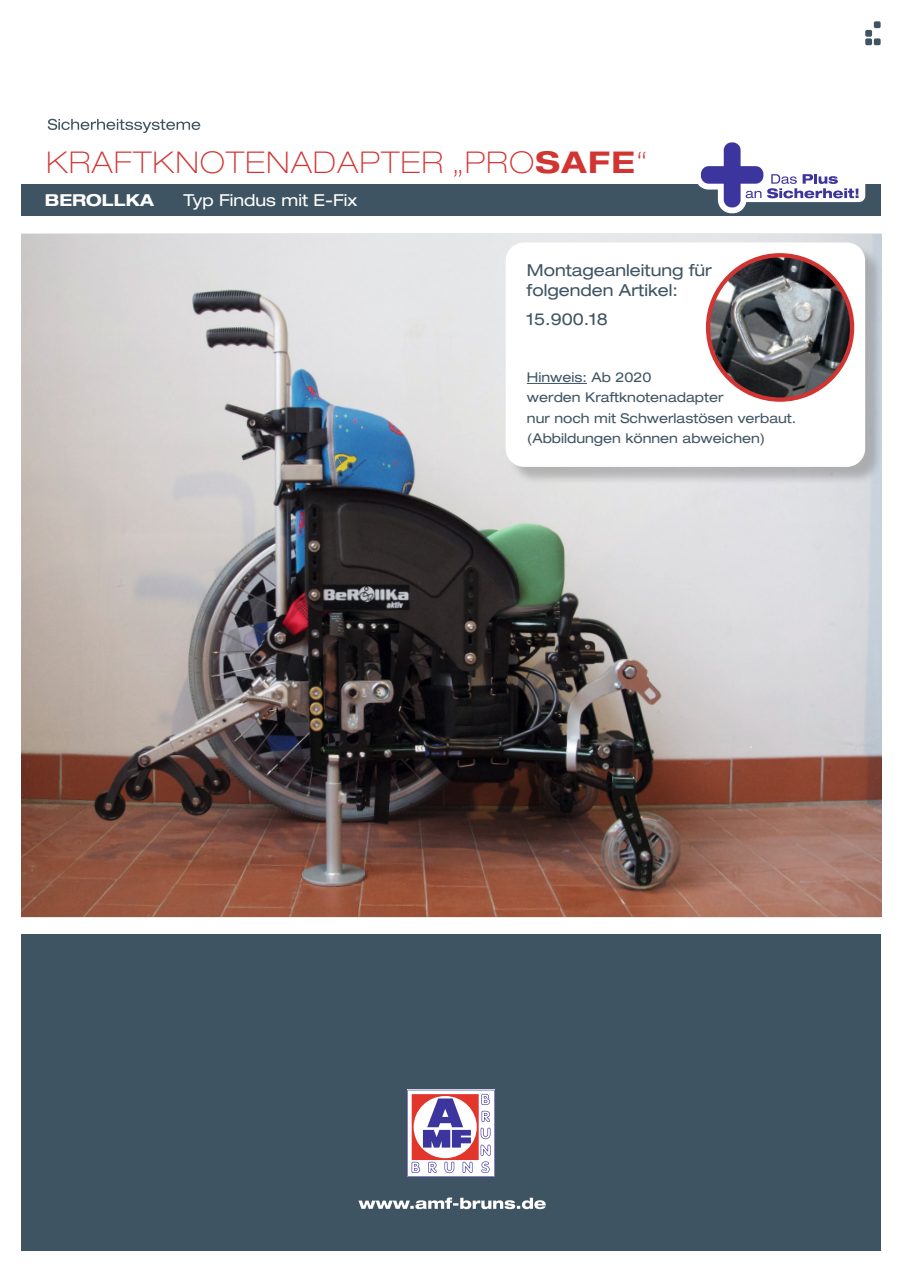
<style>
.page{position:relative;width:902px;height:1272px;background:#fff}
.page>*{position:absolute;margin:0;border:0;box-sizing:border-box;transform-origin:0 0}
.t1{font:100 expanded 30px "Helvetica Neue LT Std";letter-spacing:.05em;color:#d13431}
.t2{font:expanded 16.5px/20.2px "Helvetica Neue LT Std";color:#3f5462}
.t3{font:expanded 16.5px "Helvetica Neue LT Std";color:#fff}
.t4{font:700 expanded 16.5px "Helvetica Neue LT Std";color:#fff}
.t5{font:expanded 13.5px "Helvetica Neue LT Std";color:#3f5462}
.s1{font-weight:700}
</style>
<div class="page">
<div style="left:21px;top:185px;width:859px;height:31px;background:#3f5462"></div>
<div style="left:873px;top:21px;width:7px;height:7px;background:#3f5462;border-radius:2px"></div>
<div style="left:865px;top:30px;width:7px;height:7px;background:#3f5462;border-radius:2px"></div>
<div style="left:865px;top:38px;width:7px;height:7px;background:#3f5462;border-radius:2px"></div>
<div style="left:873px;top:38px;width:7px;height:7px;background:#3f5462;border-radius:2px"></div>
<svg style="left:48px;top:119px;width:152px;height:14px"></svg>
<div style="left:21px;top:934px;width:859px;height:316px;background:#3f5462"></div>
<svg style="left:358px;top:1197px;width:187px;height:12px"></svg>
<svg style="left:407px;top:1089px;width:87px;height:87px;background:#ccacc2"></svg>
<div style="left:738px;top:168px;width:127px;height:34px;background:#fff;border-radius:6px"></div>
<svg style="left:695px;top:142px;width:163px;height:71px"></svg>
<div style="left:723px;top:142px;width:17px;height:65px;background:#3b359d;border-radius:8px"></div>
<div style="left:700px;top:166px;width:63px;height:18px;background:#3b359d;border-radius:8px"></div>
<img style="left:22px;top:234px;width:858px;height:682px">
<div style="left:508px;top:245px;width:375px;height:240px;background:#1c1a1b;opacity:.24"></div>
<div style="left:505px;top:242px;width:360px;height:225px;background:#fff;border-radius:18px"></div>
<hr style="left:527px;top:383px;width:60px;height:1px;background:#3f5462">
<img style="left:708px;top:255px;width:144px;height:144px;border-radius:72px">
<div style="left:705px;top:253px;width:149px;height:149px;border:4px solid #d13431;border-radius:50%"></div>
<h1 class="t1" style="left:46px;top:144px;width:602px">KRAFTKNOTENADAPTER „PRO<span class="s1">SAFE</span>“</h1>
<p class="t4" style="left:45px;top:190px;width:111px">BEROLLKA</p>
<p class="t3" style="left:183px;top:190px;width:175px">Typ Findus mit E-Fix</p>
<p class="t2" style="left:527px;top:259px;width:186px">Montageanleitung für folgenden Artikel:</p>
<p class="t2" style="left:527px;top:308px;width:82px">15.900.18</p>
<p class="t5" style="left:527px;top:369px;width:126px">Hinweis: Ab 2020</p>
<p class="t5" style="left:527px;top:389px;width:198px">werden Kraftknotenadapter</p>
<p class="t5" style="left:527px;top:409px;width:271px">nur noch mit Schwerlastösen verbaut.</p>
<p class="t5" style="left:527px;top:430px;width:240px">(Abbildungen können abweichen)</p>
</div>
